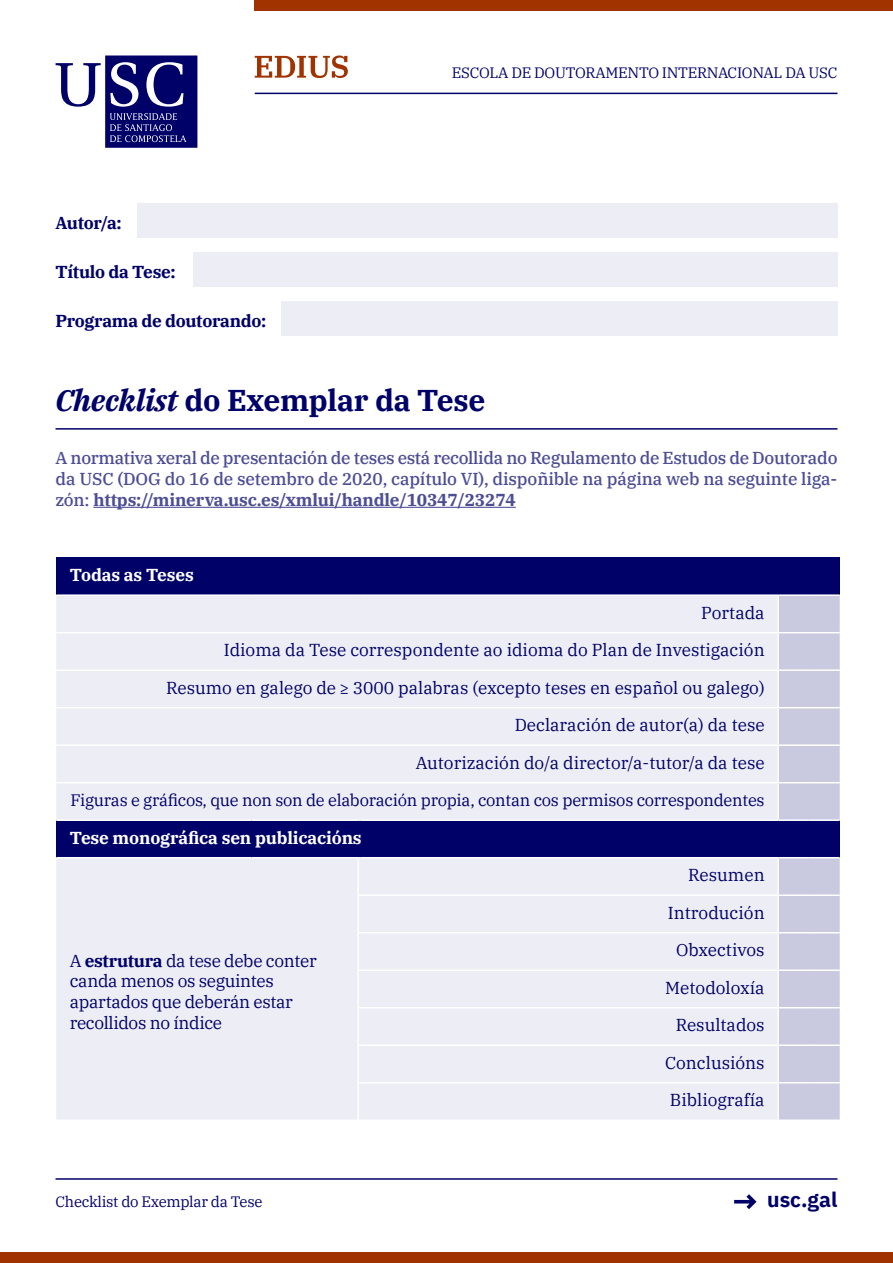
<style>
.page{position:relative;width:893px;height:1263px;background:#fff}
.page>*{position:absolute;margin:0;border:0;box-sizing:border-box;transform-origin:0 0}
.t1{font:700 30px "IBM Plex Serif";letter-spacing:-.01em;color:#000069}
.t2{font:700 21px "IBM Plex Sans";color:#000069}
.t3{font:17.25px/37.5px "IBM Plex Serif";color:#000069;text-align:right}
.t4{font:500 17.25px/21px "IBM Plex Serif";letter-spacing:-.01em;color:#4d4d96;text-align:justify}
.t5{font:17.25px/20.7px "IBM Plex Serif";letter-spacing:-.02em;color:#000069}
.t6{font:700 17.25px "IBM Plex Serif";letter-spacing:-.02em;color:#000069}
.t7{font:700 17.25px "IBM Plex Serif";letter-spacing:-.01em;color:#fff}
.t8{font:16.5px "IBM Plex Serif";letter-spacing:-.015em;color:#000069}
.t9{font:15px "IBM Plex Serif";letter-spacing:-.02em;color:#000069}
.s1{font-style:italic}
.s2{font-weight:700}
.s3{font-family:"Times LT Std"}
</style>
<div class="page">
<svg style="left:56px;top:56px;width:141px;height:92px"></svg>
<hr style="left:56px;top:1178px;width:781px;height:2px;background:#000069">
<hr style="left:255px;top:93px;width:582px;height:1px;background:#000069">
<div style="left:255px;top:0;width:638px;height:10px;background:#a13300"></div>
<div style="left:0;top:1252px;width:893px;height:11px;background:#a03200"></div>
<svg style="left:734px;top:1194px;width:22px;height:15px"></svg>
<svg style="left:255px;top:56px;width:93px;height:22px"></svg>
<hr style="left:56px;top:428px;width:781px;height:2px;background:#000069">
<hr style="left:93px;top:507px;width:423px;height:1px;background:#4d4d96">
<div style="left:137px;top:203px;width:700px;height:35px;background:#ededf5"></div>
<div style="left:193px;top:252px;width:644px;height:35px;background:#ededf5"></div>
<div style="left:281px;top:302px;width:556px;height:34px;background:#ededf5"></div>
<div style="left:56px;top:558px;width:784px;height:37px;background:#000069"></div>
<div style="left:56px;top:596px;width:721px;height:523px;background:#ededf5"></div>
<div style="left:779px;top:596px;width:61px;height:523px;background:#c9c9df"></div>
<div style="left:56px;top:820px;width:784px;height:38px;background:#000069"></div>
<hr style="left:357px;top:858px;width:2px;height:36px;background:#fff">
<hr style="left:357px;top:896px;width:2px;height:36px;background:#fff">
<hr style="left:361px;top:894px;width:417px;height:2px;background:#fff">
<hr style="left:778px;top:894px;width:31px;height:2px;background:#fff">
<hr style="left:809px;top:894px;width:31px;height:2px;background:#fff">
<hr style="left:357px;top:933px;width:2px;height:36px;background:#fff">
<hr style="left:361px;top:932px;width:417px;height:1px;background:#fff">
<hr style="left:778px;top:932px;width:31px;height:1px;background:#fff">
<hr style="left:809px;top:932px;width:31px;height:1px;background:#fff">
<hr style="left:357px;top:971px;width:2px;height:36px;background:#fff">
<hr style="left:361px;top:969px;width:417px;height:2px;background:#fff">
<hr style="left:778px;top:969px;width:31px;height:2px;background:#fff">
<hr style="left:809px;top:969px;width:31px;height:2px;background:#fff">
<hr style="left:357px;top:1008px;width:2px;height:36px;background:#fff">
<hr style="left:361px;top:1007px;width:417px;height:1px;background:#fff">
<hr style="left:778px;top:1007px;width:31px;height:1px;background:#fff">
<hr style="left:809px;top:1007px;width:31px;height:1px;background:#fff">
<hr style="left:357px;top:1046px;width:2px;height:36px;background:#fff">
<hr style="left:361px;top:1044px;width:417px;height:2px;background:#fff">
<hr style="left:778px;top:1044px;width:31px;height:2px;background:#fff">
<hr style="left:809px;top:1044px;width:31px;height:2px;background:#fff">
<hr style="left:357px;top:1083px;width:2px;height:36px;background:#fff">
<hr style="left:361px;top:1082px;width:417px;height:1px;background:#fff">
<hr style="left:778px;top:1082px;width:31px;height:1px;background:#fff">
<hr style="left:809px;top:1082px;width:31px;height:1px;background:#fff">
<hr style="left:56px;top:594px;width:195px;height:2px;background:#fff">
<hr style="left:251px;top:594px;width:107px;height:2px;background:#fff">
<hr style="left:361px;top:594px;width:417px;height:2px;background:#fff">
<hr style="left:778px;top:594px;width:31px;height:2px;background:#fff">
<hr style="left:809px;top:594px;width:31px;height:2px;background:#fff">
<hr style="left:56px;top:632px;width:195px;height:1px;background:#fff">
<hr style="left:251px;top:632px;width:107px;height:1px;background:#fff">
<hr style="left:361px;top:632px;width:417px;height:1px;background:#fff">
<hr style="left:778px;top:632px;width:31px;height:1px;background:#fff">
<hr style="left:809px;top:632px;width:31px;height:1px;background:#fff">
<hr style="left:56px;top:669px;width:195px;height:2px;background:#fff">
<hr style="left:251px;top:669px;width:107px;height:2px;background:#fff">
<hr style="left:361px;top:669px;width:417px;height:2px;background:#fff">
<hr style="left:778px;top:669px;width:31px;height:2px;background:#fff">
<hr style="left:809px;top:669px;width:31px;height:2px;background:#fff">
<hr style="left:56px;top:707px;width:195px;height:1px;background:#fff">
<hr style="left:251px;top:707px;width:107px;height:1px;background:#fff">
<hr style="left:361px;top:707px;width:417px;height:1px;background:#fff">
<hr style="left:778px;top:707px;width:31px;height:1px;background:#fff">
<hr style="left:809px;top:707px;width:31px;height:1px;background:#fff">
<hr style="left:56px;top:744px;width:195px;height:2px;background:#fff">
<hr style="left:251px;top:744px;width:107px;height:2px;background:#fff">
<hr style="left:361px;top:744px;width:417px;height:2px;background:#fff">
<hr style="left:778px;top:744px;width:31px;height:2px;background:#fff">
<hr style="left:809px;top:744px;width:31px;height:2px;background:#fff">
<hr style="left:56px;top:782px;width:195px;height:1px;background:#fff">
<hr style="left:251px;top:782px;width:107px;height:1px;background:#fff">
<hr style="left:361px;top:782px;width:417px;height:1px;background:#fff">
<hr style="left:778px;top:782px;width:31px;height:1px;background:#fff">
<hr style="left:809px;top:782px;width:31px;height:1px;background:#fff">
<hr style="left:56px;top:819px;width:195px;height:2px;background:#fff">
<hr style="left:251px;top:819px;width:107px;height:2px;background:#fff">
<hr style="left:361px;top:819px;width:417px;height:2px;background:#fff">
<hr style="left:778px;top:819px;width:31px;height:2px;background:#fff">
<hr style="left:809px;top:819px;width:31px;height:2px;background:#fff">
<hr style="left:56px;top:857px;width:195px;height:1px;background:#fff">
<hr style="left:251px;top:857px;width:107px;height:1px;background:#fff">
<hr style="left:361px;top:857px;width:417px;height:1px;background:#fff">
<hr style="left:778px;top:857px;width:31px;height:1px;background:#fff">
<hr style="left:809px;top:857px;width:31px;height:1px;background:#fff">
<p class="t6" style="left:56px;top:209px;width:68px">Autor/a:</p>
<p class="t6" style="left:56px;top:258px;width:122px">Título da Tese:</p>
<p class="t6" style="left:56px;top:308px;width:212px">Programa de doutorando:</p>
<p class="t9" style="left:452px;top:61px;width:387px">ESCOLA DE DOUTORAMENTO INTERNACIONAL DA USC</p>
<h1 class="t1" style="left:56px;top:376px;width:431px"><span class="s1">Checklist</span> do Exemplar da Tese</h1>
<p class="t4" style="left:56px;top:446px;width:783px">A normativa xeral de presentación de teses está recollida no Regulamento de Estudos de Doutorado da USC (DOG do 16 de setembro de 2020, capítulo VI), dispoñible na página web na seguinte liga&shy;zón: <span class="s2">https://minerva.usc.es/xmlui/handle/10347/23274</span></p>
<p class="t7" style="left:70px;top:561px;width:126px">Todas as Teses</p>
<p class="t3" style="left:166px;top:592px;width:600px">Portada<br>Idioma da Tese correspondente ao idioma do Plan de Investigación Resumo en galego de <span class="s3">≥</span> 3000 palabras (excepto teses en español ou galego)<br>Declaración de autor(a) da tese<br>Autorización do/a director/a-tutor/a da tese</p>
<p class="t8" style="left:71px;top:787px;width:696px">Figuras e gráficos, que non son de elaboración propia, contan cos permisos correspondentes</p>
<p class="t7" style="left:70px;top:824px;width:293px">Tese monográfica sen publicacións</p>
<p class="t5" style="left:70px;top:949px;width:248px">A <span class="s2">estrutura</span> da tese debe conter canda menos os seguintes apartados que deberán estar recollidos no índice</p>
<p class="t9" style="left:56px;top:1190px;width:208px">Checklist do Exemplar da Tese</p>
<p class="t3" style="left:665px;top:855px;width:101px">Resumen<br>Introdución<br>Obxectivos<br>Metodoloxía<br>Resultados<br>Conclusións<br>Bibliografía</p>
<p class="t2" style="left:767px;top:1183px;width:72px">usc.gal</p>
</div>
